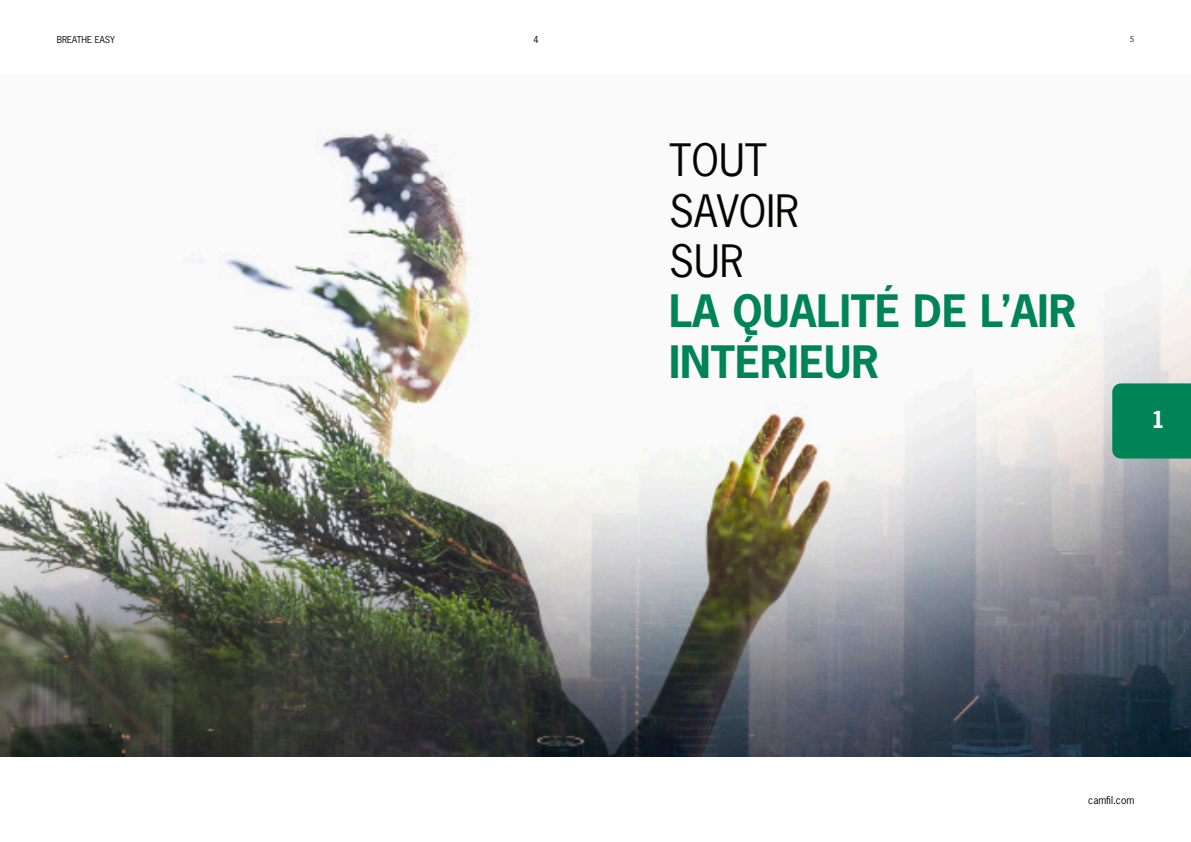
<style>
.page{position:relative;width:1191px;height:842px;background:#fff}
.page>*{position:absolute;margin:0;border:0;box-sizing:border-box;transform-origin:0 0}
.t1{font:700 42px/50.4px "News Gothic Std";color:#008457}
.headers{font:700 22px "News Gothic Std";color:#fff}
.t2{font:10px "News Gothic Std";color:#040503}
.t3{font:9px "News Gothic Std";color:#040503}
.t4{font:9px "Myriad Pro";color:#2d2f39}
.s1{font-weight:400;color:#040503}
</style>
<div class="page">
<img style="left:0;top:129px;width:1191px;height:628px">
<div style="left:1112px;top:383px;width:79px;height:76px;background:#008457"></div>
<p class="t3" style="left:57px;top:34px;width:60px">BREATHE EASY</p>
<p class="t3" style="left:533px;top:34px;width:7px">4</p>
<p class="t4" style="left:1129px;top:34px;width:6px">5</p>
<p class="t1" style="left:669px;top:134px;width:409px"><span class="s1">TOUT<br>SAVOIR<br>SUR<br></span>LA QUALITÉ DE L’AIR<br>INTÉRIEUR</p>
<p class="headers" style="left:1151px;top:405px;width:15px">1</p>
<p class="t2" style="left:1088px;top:793px;width:47px">camfil.com</p>
</div>
